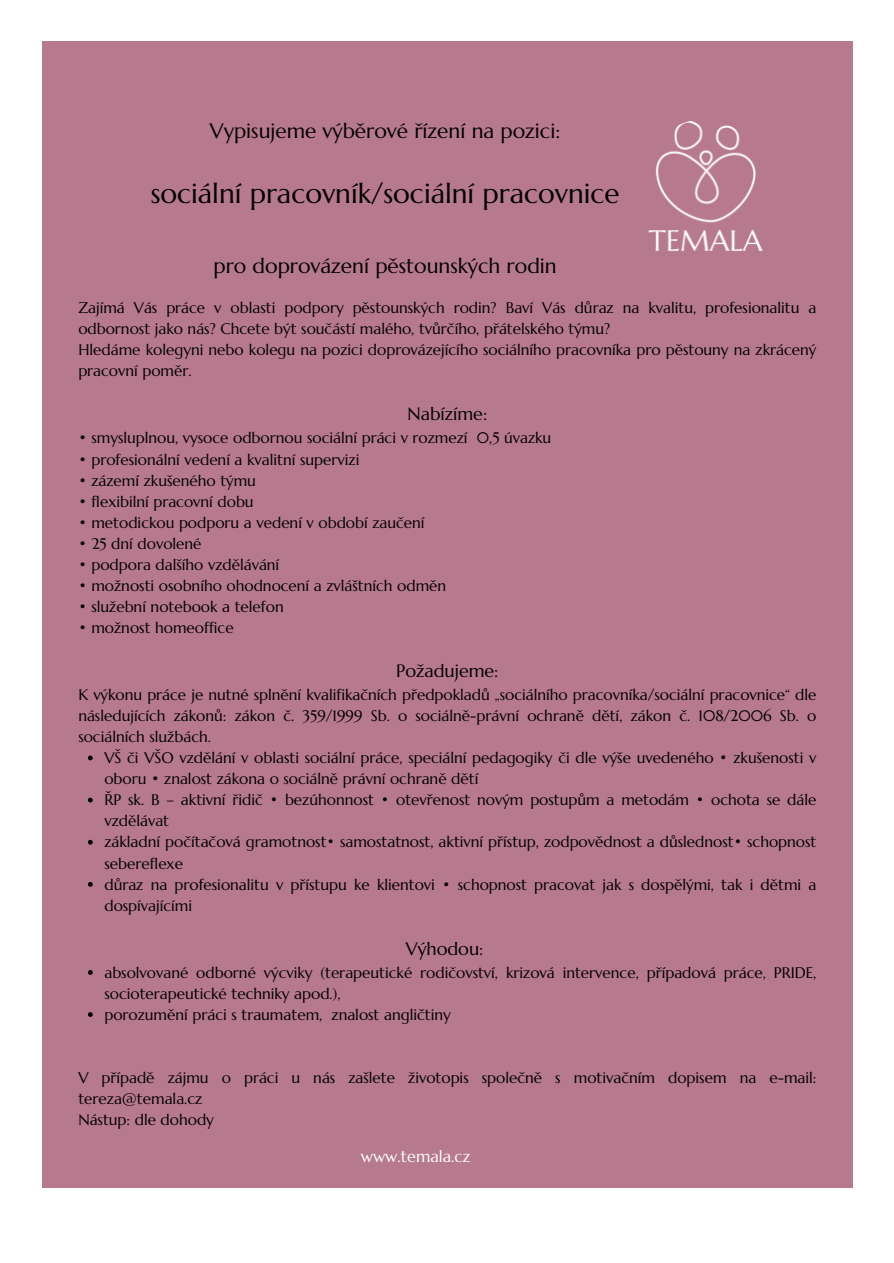
<style>
.page{position:relative;width:894px;height:1263px;background:#fff}
.page>*{position:absolute;margin:0;border:0;box-sizing:border-box;transform-origin:0 0}
.t1{font:27.75px "Marcellus";color:#000}
.t2{font:20.85px "Marcellus";color:#000}
.t3{font:17.85px "Marcellus";color:#000}
.t4{font:16.35px "Marcellus";color:#fefefd}
.t5{font:15.3px/21px "Marcellus";color:#000}
</style>
<div class="page">
<div style="left:42px;top:42px;width:810px;height:1146px;background:#b7798e"></div>
<img style="left:648px;top:121px;width:115px;height:130px">
<svg style="left:88px;top:756px;width:5px;height:4px"></svg>
<svg style="left:88px;top:798px;width:5px;height:4px"></svg>
<svg style="left:88px;top:840px;width:5px;height:5px"></svg>
<svg style="left:88px;top:882px;width:5px;height:5px"></svg>
<svg style="left:88px;top:970px;width:5px;height:5px"></svg>
<svg style="left:88px;top:1012px;width:5px;height:5px"></svg>
<p class="t2" style="left:210px;top:118px;width:352px">Vypisujeme výběrové řízení na pozici:</p>
<p class="t1" style="left:151px;top:176px;width:470px">sociální pracovník/sociální pracovnice</p>
<p class="t2" style="left:213px;top:253px;width:344px">pro doprovázení pěstounských rodin</p>
<p class="t5" style="left:78px;top:297px;width:739px">Zajímá Vás práce v oblasti podpory pěstounských rodin? Baví Vás důraz na kvalitu, profesionalitu a odbornost jako nás? Chcete být součástí malého, tvůrčího, přátelského týmu?</p>
<p class="t5" style="left:78px;top:340px;width:739px">Hledáme kolegyni nebo kolegu na pozici doprovázejícího sociálního pracovníka pro pěstouny na zkrácený pracovní poměr.</p>
<p class="t3" style="left:407px;top:403px;width:81px">Nabízíme:</p>
<p class="t5" style="left:78px;top:428px;width:474px">• smysluplnou, vysoce odbornou sociální práci v rozmezí 0,5 úvazku</p>
<p class="t5" style="left:78px;top:449px;width:282px">• profesionální vedení a kvalitní supervizi</p>
<p class="t5" style="left:78px;top:470px;width:179px">• zázemí zkušeného týmu</p>
<p class="t5" style="left:78px;top:491px;width:177px">• flexibilní pracovní dobu</p>
<p class="t5" style="left:78px;top:512px;width:348px">• metodickou podporu a vedení v období zaučení</p>
<p class="t5" style="left:78px;top:533px;width:125px">• 25 dní dovolené</p>
<p class="t5" style="left:78px;top:554px;width:202px">• podpora dalšího vzdělávání</p>
<p class="t5" style="left:78px;top:575px;width:369px">• možnosti osobního ohodnocení a zvláštních odměn</p>
<p class="t5" style="left:78px;top:596px;width:207px">• služební notebook a telefon</p>
<p class="t5" style="left:78px;top:617px;width:157px">• možnost homeoffice</p>
<p class="t3" style="left:396px;top:660px;width:104px">Požadujeme:</p>
<p class="t5" style="left:78px;top:684px;width:739px;text-align:justify">K výkonu práce je nutné splnění kvalifikačních předpokladů „sociálního pracovníka/sociální pracovnice“ dle následujících zákonů: zákon č. 359/1999 Sb. o sociálně-právní ochraně dětí, zákon č. 108/2006 Sb. o sociálních službách.</p>
<p class="t5" style="left:104px;top:747px;width:713px">VŠ či VŠO vzdělání v oblasti sociální práce, speciální pedagogiky či dle výše uvedeného • zkušenosti v oboru • znalost zákona o sociálně právní ochraně dětí</p>
<p class="t5" style="left:104px;top:789px;width:713px">ŘP sk. B – aktivní řidič • bezúhonnost • otevřenost novým postupům a metodám • ochota se dále vzdělávat</p>
<p class="t5" style="left:104px;top:832px;width:713px">základní počítačová gramotnost• samostatnost, aktivní přístup, zodpovědnost a důslednost• schopnost sebereflexe</p>
<p class="t5" style="left:104px;top:874px;width:713px">důraz na profesionalitu v přístupu ke klientovi • schopnost pracovat jak s dospělými, tak i dětmi a dospívajícími</p>
<p class="t3" style="left:406px;top:937px;width:79px">Výhodou:</p>
<p class="t5" style="left:104px;top:962px;width:713px">absolvované odborné výcviky (terapeutické rodičovství, krizová intervence, případová práce, PRIDE, socioterapeutické techniky apod.),</p>
<p class="t5" style="left:104px;top:1004px;width:348px">porozumění práci s traumatem, znalost angličtiny</p>
<p class="t5" style="left:78px;top:1067px;width:739px">V případě zájmu o práci u nás zašlete životopis společně s motivačním dopisem na e-mail: tereza@temala.cz</p>
<p class="t5" style="left:78px;top:1109px;width:137px">Nástup: dle dohody</p>
<p class="t4" style="left:361px;top:1146px;width:111px">www.temala.cz</p>
</div>
